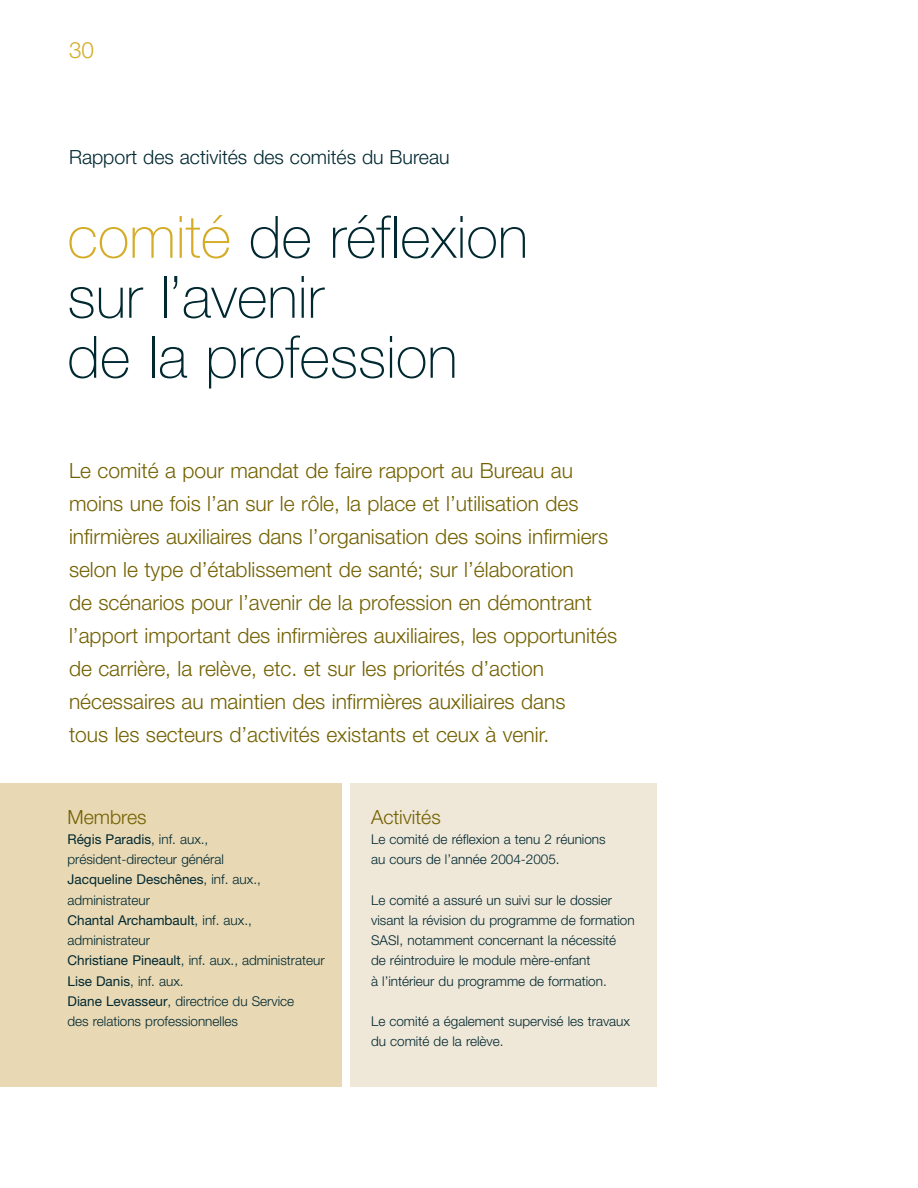
<style>
.page{position:relative;width:918px;height:1188px;background:#fff}
.page>*{position:absolute;margin:0;border:0;box-sizing:border-box;transform-origin:0 0}
.t1{font:100 58.5px/60px "Helvetica Neue";color:#002830}
.t2{font:300 22.5px "Helvetica Neue";color:#d4ac28}
.t3{font:300 21px/33px "Helvetica Neue";color:#736100}
.t4{font:300 19.5px "Helvetica Neue";color:#002830}
.t5{font:300 19.5px "Helvetica Neue";color:#736100}
.t6{font:300 13.5px/20.2px "Helvetica Neue";color:#002830}
.s1{color:#d4ac28}
.s2{font-weight:400}
</style>
<div class="page">
<div style="left:0;top:783px;width:342px;height:304px;background:#e8d8b4"></div>
<div style="left:351px;top:783px;width:306px;height:304px;background:#efe7d8"></div>
<h2 class="t2" style="left:69px;top:42px;width:27px">30</h2>
<h3 class="t4" style="left:69px;top:150px;width:382px">Rapport des activités des comités du Bureau</h3>
<h1 class="t1" style="left:68px;top:212px;width:462px"><span class="s1">comité</span> de réflexion sur l’avenir<br>de la profession</h1>
<p class="t3" style="left:69px;top:456px;width:550px">Le comité a pour mandat de faire rapport au Bureau au moins une fois l’an sur le rôle, la place et l’utilisation des infirmières auxiliaires dans l’organisation des soins infirmiers selon le type d’établissement de santé; sur l’élaboration<br>de scénarios pour l’avenir de la profession en démontrant l’apport important des infirmières auxiliaires, les opportunités de carrière, la relève, etc. et sur les priorités d’action nécessaires au maintien des infirmières auxiliaires dans<br>tous les secteurs d’activités existants et ceux à venir.</p>
<h3 class="t5" style="left:68px;top:810px;width:81px">Membres</h3>
<p class="t6" style="left:67px;top:830px;width:259px"><span class="s2">Régis Paradis</span>, inf. aux.,<br>président-directeur général<br><span class="s2">Jacqueline Deschênes</span>, inf. aux., administrateur<br><span class="s2">Chantal Archambault</span>, inf. aux., administrateur<br><span class="s2">Christiane Pineault</span>, inf. aux., administrateur<br><span class="s2">Lise Danis</span>, inf. aux.<br><span class="s2">Diane Levasseur</span>, directrice du Service<br>des relations professionnelles</p>
<h3 class="t5" style="left:371px;top:810px;width:71px">Activités</h3>
<p class="t6" style="left:371px;top:830px;width:236px">Le comité de réflexion a tenu 2 réunions au cours de l’année 2004-2005.</p>
<p class="t6" style="left:371px;top:891px;width:265px">Le comité a assuré un suivi sur le dossier visant la révision du programme de formation SASI, notamment concernant la nécessité<br>de réintroduire le module mère-enfant<br>à l’intérieur du programme de formation.</p>
<p class="t6" style="left:371px;top:1012px;width:260px">Le comité a également supervisé les travaux du comité de la relève.</p>
</div>
